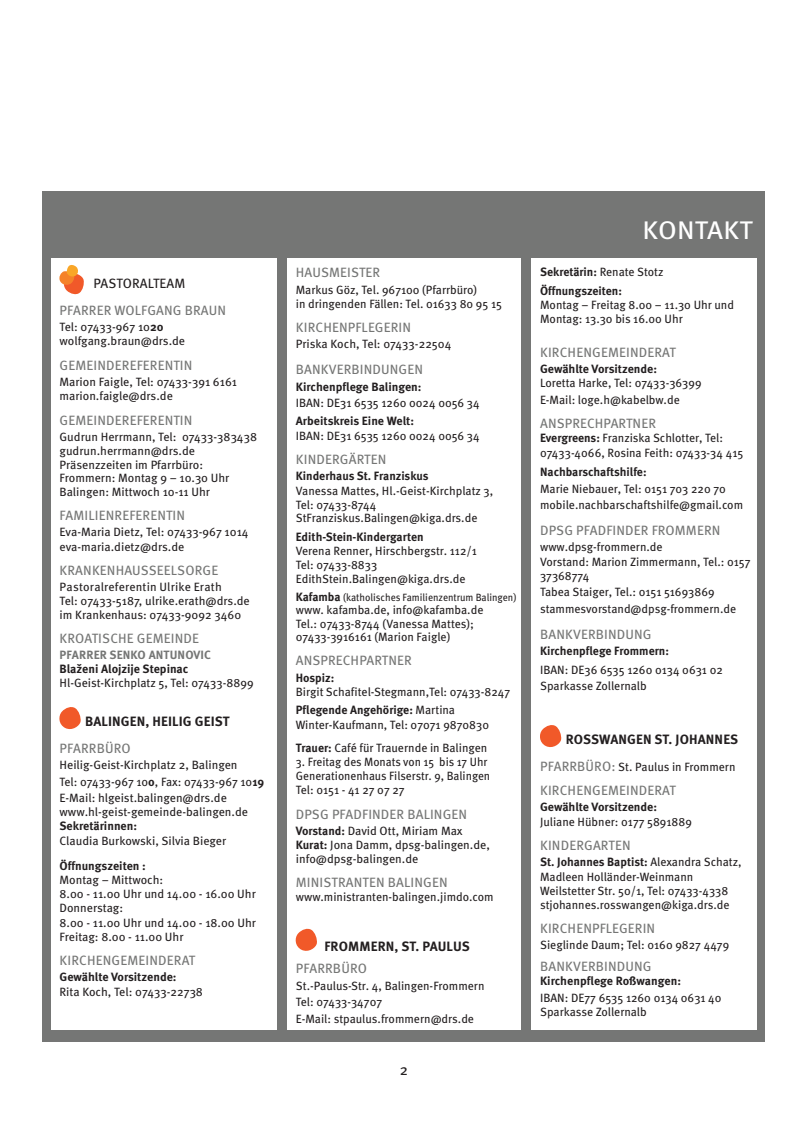
<style>
.page{position:relative;width:808px;height:1127px;background:#fff}
.page>*{position:absolute;margin:0;border:0;box-sizing:border-box;transform-origin:0 0}
.t1{font:25.5px "Meta Pro";color:#fff;scale:1.08 1}
.t2{font:15px "Meta Pro";color:#231f20}
.t3{font:13.5px "Meta Pro";letter-spacing:.01em;color:#757675}
.t4{font:700 13.5px "Meta Pro";letter-spacing:.01em;color:#231f20}
.t5{font:13.5px "Meta Pro";letter-spacing:-.005em;color:#231f20}
.t6{font:12px/14.2px "Meta Pro";color:#231f20}
.t7{font:700 12px/18.5px "Meta Pro";color:#231f20}
.t8{font:12px/14.4px "Meta Pro";color:#231f20;scale:.95 1}
.t9{font:700 12px "Meta Pro";letter-spacing:.01em;color:#757675}
.t10{font:10.5px "Meta Pro";letter-spacing:-.005em;color:#231f20;scale:.94 1}
.s1{font-weight:700}
.s2{font-weight:700;font-size:12px}
.s3{font-weight:400}
.s4{font-size:13.5px;color:#757675}
</style>
<div class="page">
<div style="left:43px;top:191px;width:722px;height:851px;background:#757675"></div>
<div style="left:51px;top:259px;width:225px;height:771px;background:#fff"></div>
<svg style="left:60px;top:265px;width:24px;height:29px"></svg>
<svg style="left:60px;top:707px;width:21px;height:22px"></svg>
<div style="left:287px;top:259px;width:234px;height:771px;background:#fff"></div>
<svg style="left:296px;top:929px;width:21px;height:22px"></svg>
<div style="left:531px;top:259px;width:226px;height:771px;background:#fff"></div>
<svg style="left:540px;top:725px;width:21px;height:22px"></svg>
<p class="t5" style="left:93px;top:273px;width:94px">PastoraLTEAM</p>
<p class="t3" style="left:60px;top:300px;width:23px">PFARRER</p>
<p class="t3" style="left:114px;top:300px;width:113px">Wolfgang Braun</p>
<p class="t6" style="left:60px;top:319px;width:127px">Tel: 07433-967 10<span class="s1">20 </span>wolfgang.braun@drs.de</p>
<p class="t3" style="left:60px;top:355px;width:92px">GEMEINDEREFERENT</p>
<p class="t3" style="left:180px;top:355px;width:12px">IN</p>
<p class="t6" style="left:60px;top:374px;width:179px">Marion Faigle, Tel: 07433-391 6161 marion.faigle@drs.de</p>
<p class="t3" style="left:60px;top:409px;width:92px">GEMEINDEREFERENT</p>
<p class="t3" style="left:180px;top:409px;width:12px">IN</p>
<p class="t6" style="left:60px;top:429px;width:199px;line-height:13.6px">Gudrun Herrmann, Tel: 07433-383438 gudrun.herrmann@drs.de<br>Präsenzzeiten im Pfarrbüro:<br>Frommern: Montag 9 – 10.30 U hr<br>Balingen: Mittwoch 10-11 U hr</p>
<p class="t3" style="left:60px;top:505px;width:21px">Famili</p>
<p class="t3" style="left:99px;top:505px;width:45px">enREFERENT</p>
<p class="t3" style="left:173px;top:505px;width:12px">IN</p>
<p class="t6" style="left:60px;top:524px;width:191px">Eva-Maria Dietz, Tel: 07433-967 1014 eva-maria.dietz@drs.de</p>
<p class="t3" style="left:60px;top:560px;width:160px">Krankenhausseelsorge</p>
<p class="t6" style="left:60px;top:579px;width:192px;line-height:13.8px">Pastoralreferentin U lrike Erath<br>Tel: 07433-5187, ulrike.erath@drs.de im Krankenhaus: 07433-9092 3460</p>
<p class="t3" style="left:60px;top:628px;width:141px">Kroatisch e Gemei nde</p>
<p class="t9" style="left:60px;top:645px;width:153px">Pfarrer Senko Antunovic</p>
<p class="t7" style="left:60px;top:659px;width:130px">Blaženi Alojzije Stepinac</p>
<p class="t6" style="left:60px;top:675px;width:196px">Hl-Geist-Kirchplatz 5, Tel: 07433-8899</p>
<p class="t4" style="left:85px;top:711px;width:146px">Balingen, Heilig Geist</p>
<p class="t3" style="left:60px;top:738px;width:23px">PFARRB</p>
<p class="t3" style="left:105px;top:738px;width:27px">ÜRO</p>
<p class="t6" style="left:60px;top:756px;width:206px;line-height:16.4px">Heilig-Geist-Kirchplatz 2, Balingen<br>Tel: 07433-967 10<span class="s1">0</span>, Fax: 07433-967 10<span class="s1">19<br></span>E-Mail: hlgeist.balingen@drs.de</p>
<p class="t6" style="left:60px;top:804px;width:190px">www.hl-geist-gemeinde-balingen.de</p>
<p class="t7" style="left:60px;top:816px;width:79px">Sekretärinnen:</p>
<p class="t6" style="left:60px;top:832px;width:168px">Claudia Burkowski, Silvia Bieger</p>
<p class="t7" style="left:60px;top:855px;width:88px">Öffnungszeiten :</p>
<p class="t6" style="left:60px;top:872px;width:198px">Montag – Mittwoch:<br>8.00 - 11.00 Uhr und 14.00 - 16.00 Uhr<br>Donnerstag:<br>8.00 - 11.00 U hr und 14.00 - 18.00 U hr<br>Freitag: 8.00 - 11.00 U hr</p>
<p class="t3" style="left:60px;top:950px;width:137px">Ki rch engemei nderat</p>
<p class="t7" style="left:60px;top:967px;width:118px">Gewählte Vorsitzende:</p>
<p class="t6" style="left:60px;top:983px;width:145px">Rita Koch, Tel: 07433-22738</p>
<p class="t3" style="left:296px;top:262px;width:72px">HAUSMEISTER</p>
<p class="t6" style="left:296px;top:281px;width:208px">Markus Göz, Tel. 967100 (Pfarrbüro)<br>in dringenden Fällen: Tel. 01633 80 95 15</p>
<p class="t3" style="left:296px;top:317px;width:81px">KIRCHEN PFLEGER</p>
<p class="t3" style="left:398px;top:317px;width:12px">IN</p>
<p class="t6" style="left:296px;top:336px;width:157px">Priska Koch, Tel: 07433-22504</p>
<p class="t3" style="left:296px;top:359px;width:9px">BAN</p>
<p class="t3" style="left:321px;top:359px;width:70px">KVERBIN DUNG</p>
<p class="t3" style="left:407px;top:359px;width:17px">en</p>
<p class="t7" style="left:296px;top:376px;width:127px">Kirchenpflege Balingen:</p>
<p class="t6" style="left:296px;top:395px;width:185px">IBAN : DE31 6535 1260 0024 0056 34</p>
<p class="t7" style="left:296px;top:411px;width:120px">Arbeitskreis Eine Welt:</p>
<p class="t6" style="left:296px;top:428px;width:185px">IBAN : DE31 6535 1260 0024 0056 34</p>
<p class="t3" style="left:296px;top:449px;width:38px">KINDERGÄRTEN</p>
<p class="t7" style="left:296px;top:466px;width:134px">Kinderhaus St. Franziskus</p>
<p class="t6" style="left:296px;top:483px;width:199px;line-height:13.8px">Vanessa Mattes, Hl.-Geist-Kirchplatz 3,<br>Tel: 07433-8744<br>StFranziskus.Balingen@kiga.drs.de</p>
<p class="t7" style="left:296px;top:527px;width:129px">Edith-Stein-Kindergarten</p>
<p class="t6" style="left:296px;top:543px;width:183px;line-height:13.8px">Verena Renner, Hirschbergstr. 112/1<br>Tel: 07433-8833<br>EdithStein.Balingen@kiga.drs.de</p>
<p class="t10" style="left:296px;top:589px;width:236px"><span class="s2">Kafamba</span> (katholisches Familienzentrum Balingen)</p>
<p class="t6" style="left:296px;top:602px;width:189px;line-height:13.5px">www. kafamba.de, info@kafamba.de<br>Tel.: 07433-8744 (Vanessa Mattes);<br>07433-3916161 (Marion Faigle)</p>
<p class="t3" style="left:296px;top:650px;width:80px">ANSPRECHPARTNER</p>
<p class="t7" style="left:296px;top:667px;width:40px">Hospiz:</p>
<p class="t6" style="left:296px;top:682px;width:216px;line-height:18.5px">Birgit Schafitel-Stegmann,Tel: 07433-8247<br><span class="s1">Pflegende Angehörige:</span> Martina</p>
<p class="t6" style="left:296px;top:712px;width:195px;line-height:22.8px">Winter-Kaufmann, Tel: 07071 9870830<br><span class="s1">Trauer:</span> Café für Trauernde in Balingen</p>
<p class="t8" style="left:296px;top:753px;width:206px">3. Freitag des Monats von 15 bis 17 U hr<br>Generationenhaus Filserstr. 9, Balingen<br>Tel: 0151 - 41 27 07 27</p>
<p class="t3" style="left:296px;top:803px;width:173px">DPSG Pfadfi nder Bali ngen</p>
<p class="t6" style="left:296px;top:823px;width:196px;line-height:13.8px"><span class="s1">Vorstand:</span> David Ott, Miriam Max<br><span class="s1">Kurat:</span> Jona Damm, dpsg-balingen.de, info@dpsg-balingen.de</p>
<p class="t3" style="left:296px;top:872px;width:153px">Mi nistranten Bali ngen</p>
<p class="t6" style="left:296px;top:888px;width:199px">www.ministranten-balingen.jimdo.com</p>
<p class="t4" style="left:324px;top:936px;width:147px">Frommern, St. Paulus</p>
<p class="t3" style="left:296px;top:958px;width:23px">PFARRB</p>
<p class="t3" style="left:341px;top:958px;width:27px">ÜRO</p>
<p class="t6" style="left:296px;top:977px;width:190px;line-height:16.4px">St.-Paulus-Str. 4, Balingen-Frommern<br>Tel: 07433-34707<br>E-Mail: stpaulus.frommern@drs.de</p>
<p class="t2" style="left:400px;top:1058px;width:10px">2</p>
<h1 class="t1" style="left:643px;top:210px;width:103px">Kontakt</h1>
<p class="t7" style="left:540px;top:262px;width:125px">Sekretärin: <span class="s3">Renate Stotz<br></span>Öffnungszeiten:</p>
<p class="t6" style="left:540px;top:297px;width:195px">Montag – Freitag 8.00 – 11.30 U hr und<br>Montag: 13.30 bis 16.00 U hr</p>
<p class="t3" style="left:540px;top:342px;width:137px">Ki rch engemei nderat</p>
<p class="t7" style="left:540px;top:359px;width:118px">Gewählte Vorsitzende:</p>
<p class="t6" style="left:540px;top:374px;width:163px;line-height:16.4px">Loretta Harke, Tel: 07433-36399<br>E-Mail: loge.h@kabelbw.de</p>
<p class="t3" style="left:540px;top:413px;width:80px">ANSPRECHPARTNER</p>
<p class="t6" style="left:540px;top:430px;width:205px"><span class="s1">Evergreens:</span> Franziska Schlotter, Tel:<br>07433-4066, Rosina Feith: 07433-34 415</p>
<p class="t7" style="left:540px;top:462px;width:108px">Nachbarschaftshilfe:</p>
<p class="t6" style="left:540px;top:480px;width:205px;line-height:16.4px">Marie N iebauer, Tel: 0151 703 220 70 mobile.nachbarschaftshilfe@gmail.com</p>
<p class="t3" style="left:540px;top:520px;width:137px">DPSG Pfadfi nder Fromm</p>
<p class="t3" style="left:697px;top:520px;width:25px">ern</p>
<p class="t6" style="left:540px;top:539px;width:212px">www.dpsg-frommern.de<br>Vorstand: Marion Zimmermann, Tel.: 0157<br>37368774</p>
<p class="t6" style="left:540px;top:583px;width:198px;line-height:16.4px">Tabea Staiger, Tel.: 0151 51693869 stammesvorstand@dpsg-frommern.de</p>
<p class="t3" style="left:540px;top:624px;width:9px">BAN</p>
<p class="t3" style="left:565px;top:624px;width:70px">KVERBIN DUNG</p>
<p class="t7" style="left:540px;top:641px;width:130px">Kirchenpflege Frommern:</p>
<p class="t6" style="left:540px;top:661px;width:184px;line-height:16.4px">IBAN : DE36 6535 1260 0134 0631 02<br>Sparkasse Zollernalb</p>
<p class="t4" style="left:566px;top:729px;width:174px">RoSSwangen St. Johannes</p>
<p class="t3" style="left:540px;top:756px;width:23px">PFARRB</p>
<p class="t6" style="left:586px;top:759px;width:151px"><span class="s4">ÜRO:</span> St. Paulus in Frommern</p>
<p class="t3" style="left:540px;top:780px;width:137px">Ki rch engemei nderat</p>
<p class="t7" style="left:540px;top:797px;width:118px">Gewählte Vorsitzende:</p>
<p class="t6" style="left:540px;top:813px;width:153px">Juliane Hübner: 0177 5891889</p>
<p class="t3" style="left:540px;top:835px;width:38px">KINDERGARTEN</p>
<p class="t6" style="left:540px;top:854px;width:203px"><span class="s1">St. Johannes Baptist:</span> Alexandra Schatz, Madleen Holländer-Weinmann Weilstetter Str. 50/1, Tel: 07433-4338 stjohannes.rosswangen@kiga.drs.de</p>
<p class="t3" style="left:540px;top:918px;width:117px">Ki rch enpflegeri n</p>
<p class="t6" style="left:540px;top:937px;width:191px">Sieglinde Daum; Tel: 0160 9827 4479</p>
<p class="t3" style="left:540px;top:956px;width:9px">BAN</p>
<p class="t3" style="left:565px;top:956px;width:70px">KVERBIN DUNG</p>
<p class="t7" style="left:540px;top:971px;width:142px">Kirchenpflege Roßwangen:</p>
<p class="t6" style="left:540px;top:989px;width:183px">IBAN : DE77 6535 1260 0134 0631 40<br>Sparkasse Zollernalb</p>
</div>
